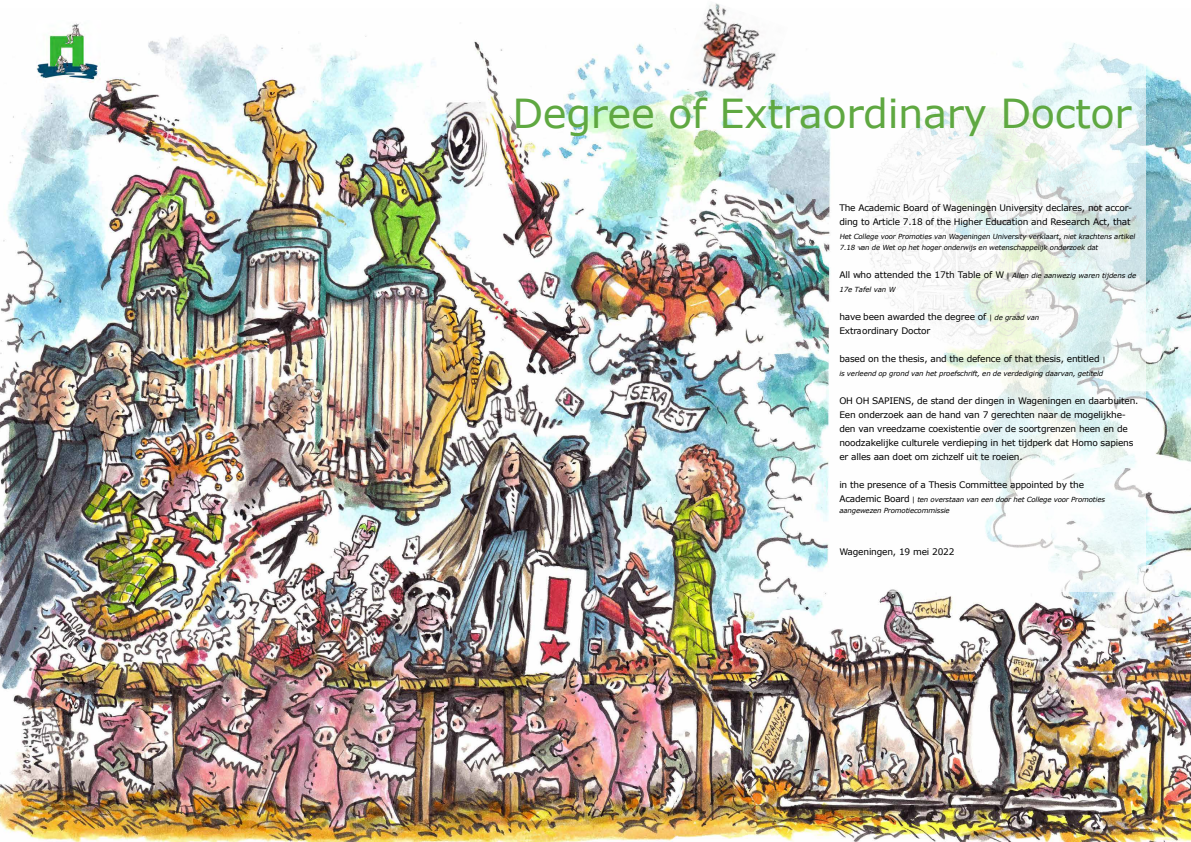
<style>
.page{position:relative;width:1191px;height:842px;background:#fff}
.page>*{position:absolute;margin:0;border:0;box-sizing:border-box;transform-origin:0 0}
.t1{font:40px "Verdana";letter-spacing:-.01em;color:#5fa841}
.t2{font:9px/14px "Verdana";letter-spacing:-.02em;color:#000}
.t3{font:italic 7px/14px "Verdana";letter-spacing:-.02em;color:#000}
.t4{font:italic 7px/11px "Verdana";color:#000}
.s1{font-style:normal;font-size:9px}
.s2{font-style:normal}
.s3{font-size:7px}
.s4{font-style:italic;font-size:7px}
</style>
<div class="page">
<img style="left:0;top:36px;width:1191px;height:806px">
<img style="left:37px;top:23px;width:64px;height:60px">
<img style="left:681px;top:3px;width:107px;height:55px">
<svg style="left:831px;top:36px;width:314px;height:556px"></svg>
<div style="left:476px;top:58px;width:690px;height:116px;background:#fff;opacity:.75"></div>
<img style="left:860px;top:105px;width:246px;height:246px;border-radius:123px">
<h1 class="t1" style="left:512px;top:88px;width:620px">Degree of Extraordinary Doctor</h1>
<p class="t2" style="left:839px;top:201px;width:294px">The Academic Board of Wageningen University declares, not accor&shy;ding to Article 7.18 of the Higher Education and Research Act, that</p>
<p class="t4" style="left:839px;top:231px;width:299px">Het College voor Promoties van Wageningen University verklaart, niet krachtens artikel<br>7.18 van de Wet op het hoger onderwijs en wetenschappelij k onderzoek dat</p>
<p class="t3" style="left:839px;top:269px;width:298px"><span class="s1">All who attended the 17th Table of W</span> <span class="s2">|</span> Allen die aanwezig waren tijdens de<br>17e Tafel van W</p>
<p class="t2" style="left:839px;top:310px;width:201px">have been awarded the degree of <span class="s3">|</span> <span class="s4">de graad van<br></span>Extraordinary Doctor</p>
<p class="t2" style="left:839px;top:352px;width:268px">based on the thesis, and the defence of that thesis, entitled <span class="s3">|</span></p>
<p class="t3" style="left:839px;top:367px;width:265px">is verleend op grond van het proefschrift, en de verdediging daarvan, getiteld</p>
<p class="t2" style="left:839px;top:394px;width:301px">OH OH SAPIENS, de stand der dingen in Wageningen en daarbuiten.<br>Een onderzoek aan de hand van 7 gerechten naar de mogelijkhe&shy;den van vreedzame coexistentie over de soortgrenzen heen en de noodzakelijke culturele verdieping in het tijdperk dat Homo sapiens er alles aan doet om zichzelf uit te roeien.</p>
<p class="t2" style="left:839px;top:478px;width:246px">in the presence of a Thesis Committee appointed by the</p>
<p class="t3" style="left:839px;top:494px;width:267px;line-height:11px"><span class="s1">Academic Board</span> | ten overstaan van een door het College voor Promoties aangewezen Promotiecommissie</p>
<p class="t2" style="left:839px;top:545px;width:117px">Wageningen, 19 mei 2022</p>
</div>
